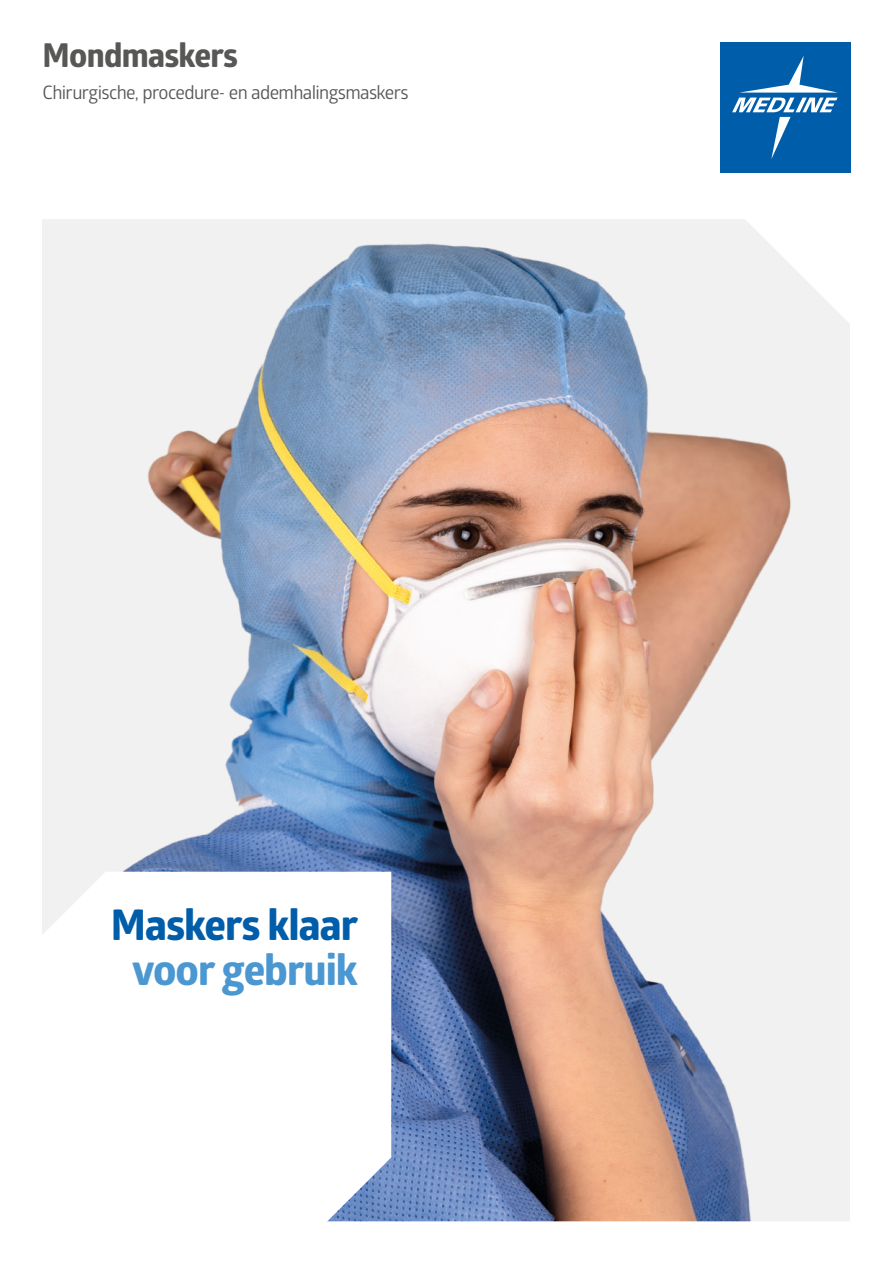
<style>
.page{position:relative;width:893px;height:1263px;background:#fff}
.page>*{position:absolute;margin:0;border:0;box-sizing:border-box;transform-origin:0 0}
.t1{font:700 42.45px "Globerx";letter-spacing:-.025em;color:#005da9}
.t2{font:700 42.45px "Globerx";letter-spacing:-.025em;color:#4b97d2}
.t3{font:700 33px "Globerx";letter-spacing:-.02em;color:#575756}
.t4{font:18.45px "Glober";letter-spacing:-.035em;color:#575756}
</style>
<div class="page">
<img style="left:42px;top:42px;width:809px;height:1180px">
<div style="left:720px;top:42px;width:130px;height:131px;background:#005da9"></div>
<svg style="left:732px;top:56px;width:106px;height:103px"></svg>
<svg style="left:713px;top:187px;width:138px;height:167px"></svg>
<svg style="left:42px;top:872px;width:349px;height:350px"></svg>
<h2 class="t3" style="left:43px;top:32px;width:197px">Mondmaskers</h2>
<p class="t4" style="left:43px;top:79px;width:368px">Chirurgische, procedure- en ademhalingsmaskers</p>
<h1 class="t1" style="left:111px;top:894px;width:249px">Maskers klaar</h1>
<h1 class="t2" style="left:132px;top:939px;width:227px">voor gebruik</h1>
</div>
